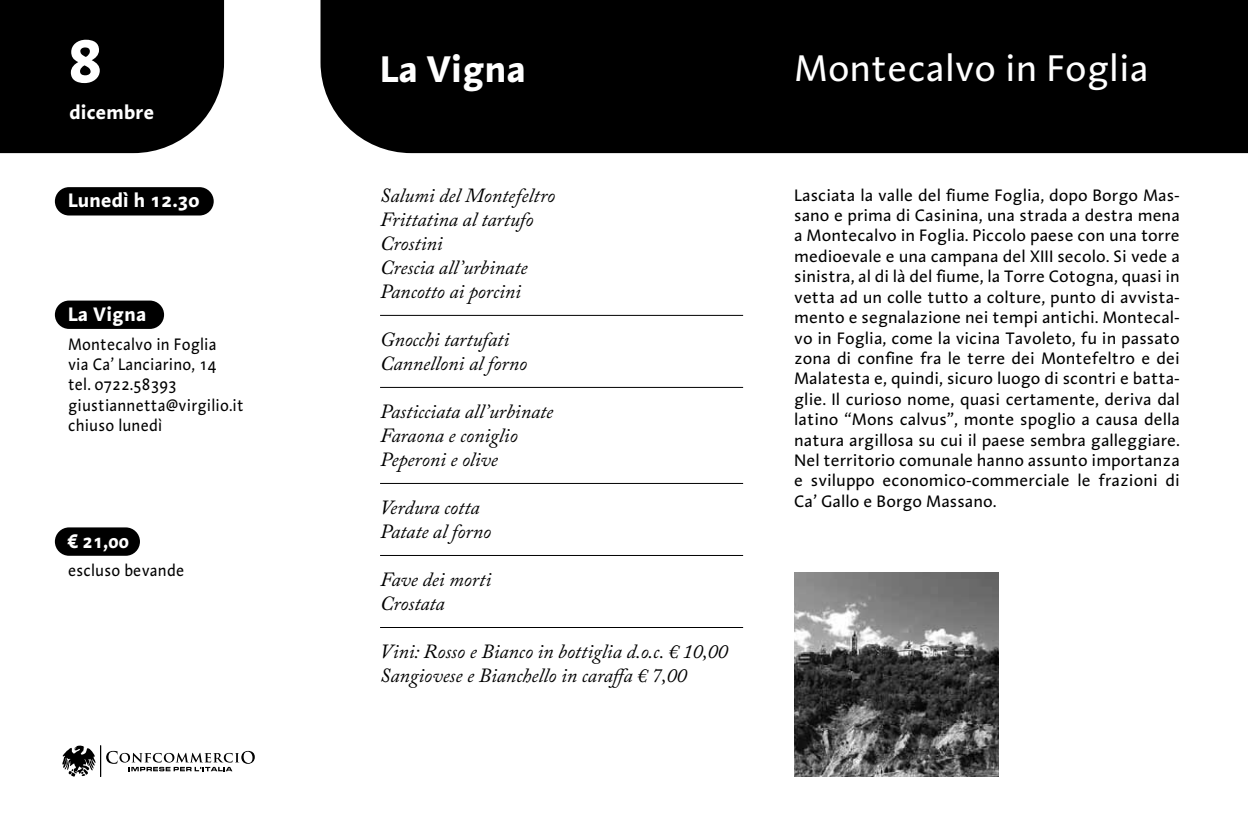
<style>
.page{position:relative;width:1248px;height:828px;background:#fff}
.page>*{position:absolute;margin:0;border:0;box-sizing:border-box;transform-origin:0 0}
.t1{font:700 62px "Linotype Aroma";color:#fff}
.t2{font:38px "Linotype Aroma";color:#fff}
.t3{font:700 38px "Linotype Aroma";color:#fff}
.t4{font:italic 20px/24px "Adobe Caslon Pro";color:#000}
.t5{font:700 20px "Linotype Aroma";letter-spacing:.01em;color:#fff}
.t6{font:700 20px "Linotype Aroma";letter-spacing:.01em;color:#fff;scale:.92 1}
.t7{font:17px/20.4px "Linotype Aroma";letter-spacing:.01em;color:#000;text-align:justify}
.t8{font:17px/20.4px "Linotype Aroma";letter-spacing:.01em;color:#000;scale:.92 1}
</style>
<div class="page">
<div style="left:320px;top:0;width:927px;height:153px;background:#000"></div>
<div style="left:55px;top:187px;width:159px;height:28px;background:#000;border-radius:14px"></div>
<div style="left:55px;top:527px;width:85px;height:29px;background:#000;border-radius:14px"></div>
<div style="left:55px;top:300px;width:109px;height:29px;background:#000;border-radius:14px"></div>
<div style="left:0;top:0;width:224px;height:153px;background:#000"></div>
<svg style="left:62px;top:745px;width:193px;height:32px"></svg>
<hr style="left:380px;top:315px;width:363px;height:1px;background:#000">
<hr style="left:380px;top:387px;width:363px;height:1px;background:#000">
<hr style="left:380px;top:483px;width:363px;height:1px;background:#000">
<hr style="left:380px;top:555px;width:363px;height:1px;background:#000">
<hr style="left:380px;top:627px;width:363px;height:1px;background:#000">
<img style="left:794px;top:573px;width:204px;height:204px">
<h1 class="t1" style="left:68px;top:20px;width:36px">8</h1>
<p class="t5" style="left:69px;top:99px;width:86px">dicembre</p>
<p class="t5" style="left:68px;top:187px;width:133px">Lunedì h 12.30</p>
<p class="t5" style="left:68px;top:301px;width:80px">La Vigna</p>
<p class="t8" style="left:68px;top:333px;width:192px">Montecalvo in Foglia<br>via Ca’ Lanciarino, 14<br>tel. 0722.58393 giustiannetta@virgilio.it chiuso lunedì</p>
<p class="t6" style="left:68px;top:527px;width:68px">€ 21,00</p>
<p class="t8" style="left:68px;top:560px;width:128px">escluso bevande</p>
<h2 class="t3" style="left:380px;top:43px;width:147px">La Vigna</h2>
<p class="t4" style="left:380px;top:183px;width:176px">Salumi del Montefeltro<br>Frittatina al tartufo<br>Crostini<br>Crescia all’urbinate<br>Pancotto ai porcini</p>
<p class="t4" style="left:380px;top:327px;width:149px">Gnocchi tartufati<br>Cannelloni al forno</p>
<p class="t4" style="left:380px;top:399px;width:175px">Pasticciata all’urbinate<br>Faraona e coniglio<br>Peperoni e olive</p>
<p class="t4" style="left:380px;top:495px;width:112px">Verdura cotta<br>Patate al forno</p>
<p class="t4" style="left:380px;top:567px;width:113px">Fave dei morti<br>Crostata</p>
<p class="t4" style="left:380px;top:639px;width:349px">Vini: Rosso e Bianco in bottiglia d.o.c. € 10,00<br>Sangiovese e Bianchello in caraffa € 7,00</p>
<h2 class="t2" style="left:794px;top:44px;width:356px">Montecalvo in Foglia</h2>
<p class="t7" style="left:794px;top:184px;width:387px">Lasciata la valle del fiume Foglia, dopo Borgo Mas&shy;sano e prima di Casinina, una strada a destra mena a Montecalvo in Foglia. Piccolo paese con una torre medioevale e una campana del XIII secolo. Si vede a sinistra, al di là del fiume, la Torre Cotogna, quasi in vetta ad un colle tutto a colture, punto di avvista&shy;mento e segnalazione nei tempi antichi. Montecal&shy;vo in Foglia, come la vicina Tavoleto, fu in passato zona di confine fra le terre dei Montefeltro e dei Malatesta e, quindi, sicuro luogo di scontri e batta&shy;glie. Il curioso nome, quasi certamente, deriva dal latino “Mons calvus”, monte spoglio a causa della natura argillosa su cui il paese sembra galleggiare.<br>Nel territorio comunale hanno assunto importanza e sviluppo economico-commerciale le frazioni di Ca’ Gallo e Borgo Massano.</p>
</div>
